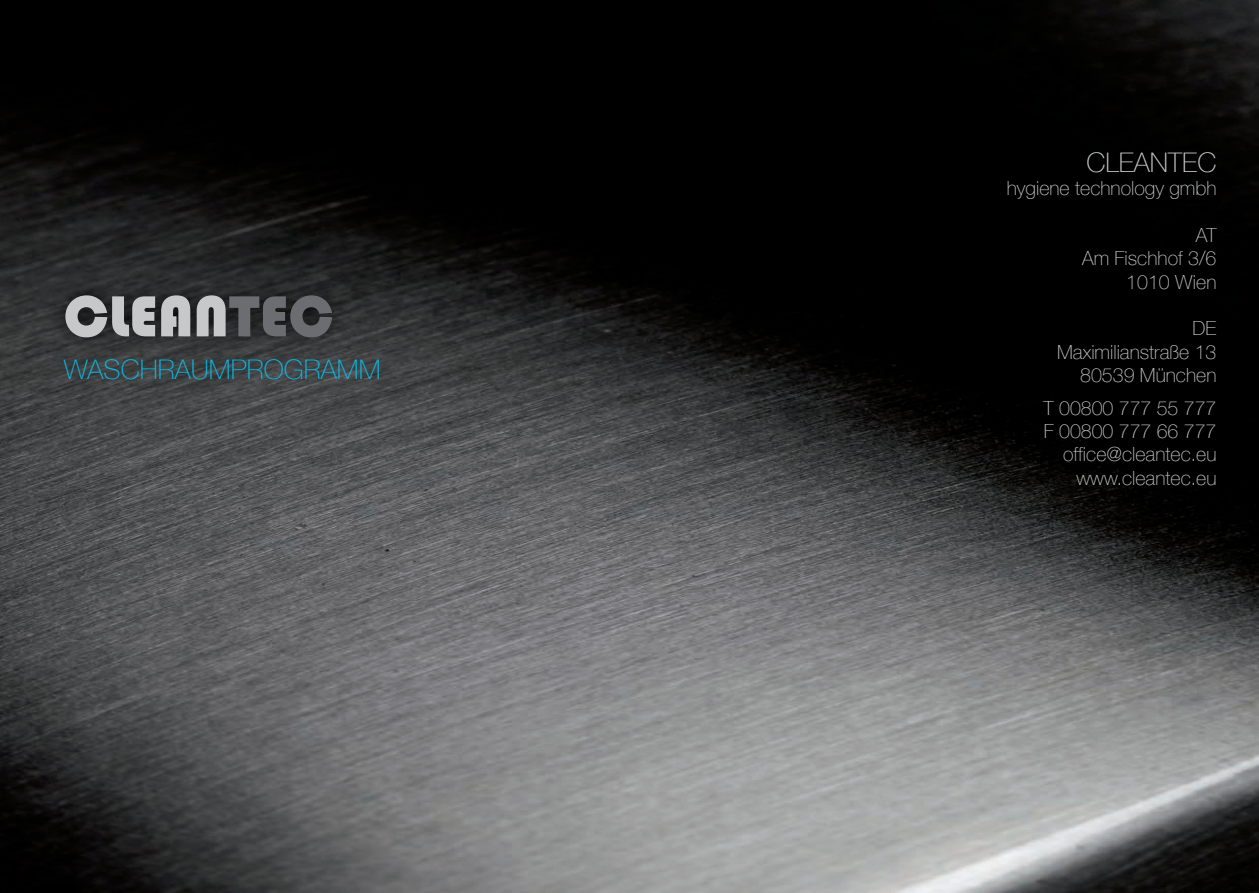
<style>
.page{position:relative;width:1259px;height:893px;background:#fff}
.page>*{position:absolute;margin:0;border:0;box-sizing:border-box;transform-origin:0 0}
.t1{font:60px "Bauhaus 93";color:#c7c8ca}
.t2{font:100 27px "Helvetica Neue East A";color:#0bb7e2}
.t3{font:100 27px "Helvetica Neue East A";color:#c7c8ca}
.t4{font:100 19.5px/23.4px "Helvetica Neue East A";color:#c7c8ca;text-align:right}
.s1{color:#6c6d70}
</style>
<div class="page">
<img style="left:0;top:0;width:621px;height:893px">
<img style="left:46px;top:276px;width:305px;height:81px">
<img style="left:621px;top:0;width:638px;height:893px">
<h1 class="t1" style="left:64px;top:282px;width:271px">CLEAN<span class="s1">TEC</span></h1>
<h2 class="t2" style="left:64px;top:354px;width:318px">WASCHRAUMPROGRAMM</h2>
<h2 class="t3" style="left:1086px;top:147px;width:132px">CLEANTEC</h2>
<p class="t4" style="left:1006px;top:177px;width:211px">hygiene technology gmbh</p>
<p class="t4" style="left:1082px;top:223px;width:136px">AT<br>Am Fischhof 3/6<br>1010 Wien</p>
<p class="t4" style="left:1057px;top:317px;width:161px">DE<br>Maximilianstraße 13<br>80539 München</p>
<p class="t4" style="left:1043px;top:396px;width:174px">T 00800 777 55 777<br>F 00800 777 66 777 office@cleantec.eu www.cleantec.eu</p>
</div>
